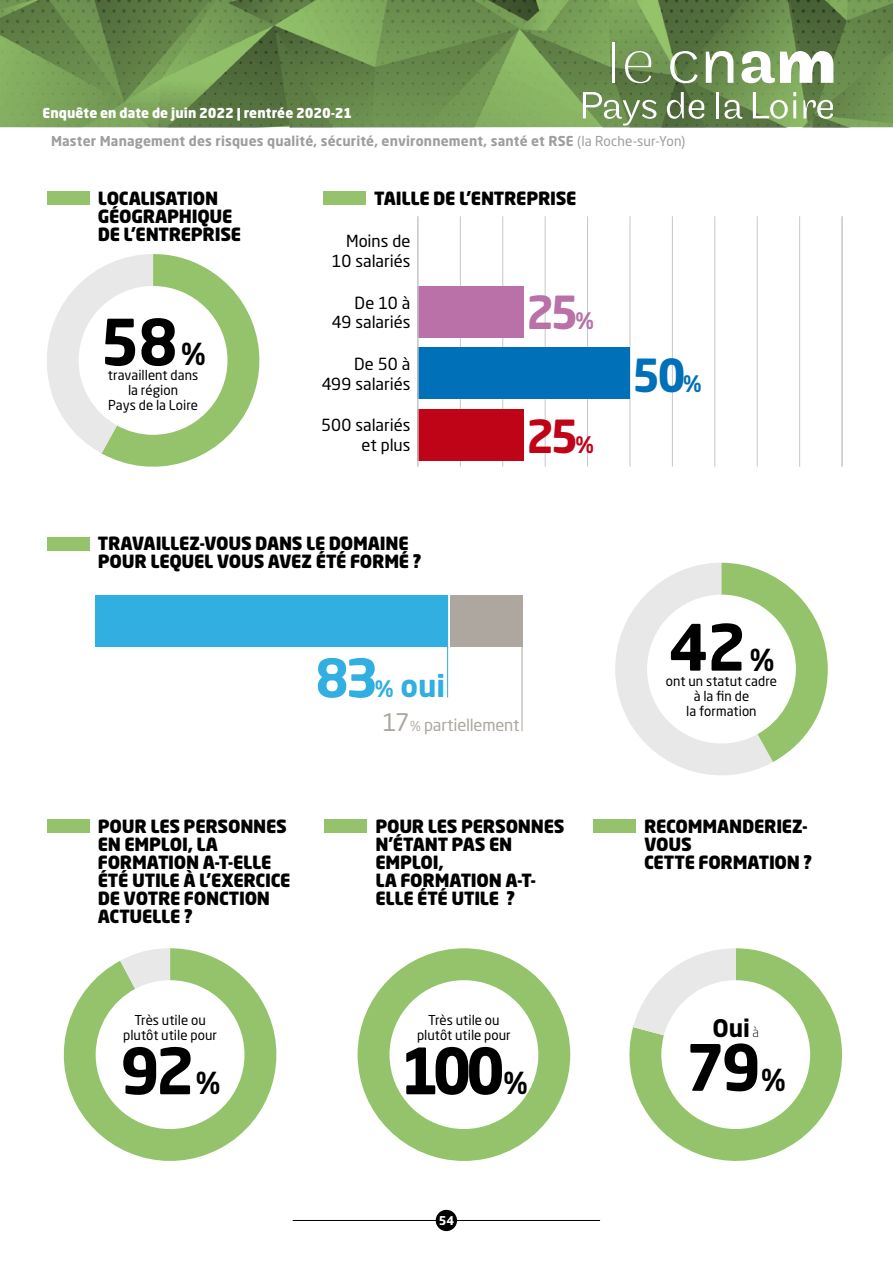
<style>
.page{position:relative;width:893px;height:1263px;background:#fff}
.page>*{position:absolute;margin:0;border:0;box-sizing:border-box;transform-origin:0 0}
.t1{font:700 63px "Neo Sans W1 G";letter-spacing:-.07em;color:#000}
.t2{font:700 52.5px "Neo Sans W1 G";color:#31afe1}
.t3{font:700 45px "Neo Sans W1 G";color:#b971a8}
.t4{font:700 45px "Neo Sans W1 G";color:#0070b8}
.t5{font:700 45px "Neo Sans W1 G";color:#c00418}
.t6{font:700 30px "Neo Sans W1 G";color:#31afe1}
.t7{font:700 24px "Neo Sans W1 G";color:#000}
.t8{font:900 18px/18px "Neo Sans W1 G";letter-spacing:-.015em;color:#000}
.t9{font:16.5px/19.5px "Neo Sans W1 G";letter-spacing:-.005em;color:#000;text-align:right}
.t10{font:16.5px "Neo Sans W1 G";letter-spacing:-.01em;color:#ada79f}
.t11{font:13.5px/15px "Neo Sans W1 G";letter-spacing:.005em;color:#000;text-align:center}
.t12{font:700 13.5px "Neo Sans W1 G";letter-spacing:.01em;color:#9c9e9f}
.t13{font:900 13.5px "Neo Sans W1 G";letter-spacing:.005em;color:#fff}
.t14{font:700 12px "Neo Sans W1 G";color:#fff}
.s1{font-weight:400}
.s2{font-size:30px}
.s3{font-size:22.5px}
.s4{font-size:24px}
.s5{font-size:13.5px}
.s6{font-weight:300;font-size:13.5px}
</style>
<div class="page">
<svg style="left:629px;top:948px;width:214px;height:213px"></svg>
<svg style="left:633px;top:948px;width:103px;height:87px"></svg>
<svg style="left:63px;top:948px;width:214px;height:213px"></svg>
<svg style="left:120px;top:948px;width:50px;height:41px"></svg>
<svg style="left:615px;top:563px;width:213px;height:212px"></svg>
<div style="left:95px;top:595px;width:353px;height:51px;background:#31afe1"></div>
<div style="left:47px;top:191px;width:42px;height:14px;background:#94c36b"></div>
<div style="left:47px;top:537px;width:42px;height:13px;background:#94c36b"></div>
<div style="left:47px;top:819px;width:42px;height:14px;background:#94c36b"></div>
<div style="left:324px;top:819px;width:43px;height:14px;background:#94c36b"></div>
<div style="left:593px;top:819px;width:43px;height:14px;background:#94c36b"></div>
<div style="left:450px;top:595px;width:72px;height:51px;background:#ada79f"></div>
<hr style="left:447px;top:595px;width:1px;height:102px;background:#31afe1">
<hr style="left:522px;top:595px;width:1px;height:136px;background:#ada79f">
<div style="left:323px;top:191px;width:43px;height:14px;background:#94c36b"></div>
<hr style="left:460px;top:216px;width:1px;height:251px;background:#c6c7c8">
<hr style="left:502px;top:216px;width:1px;height:251px;background:#c6c7c8">
<hr style="left:587px;top:216px;width:1px;height:251px;background:#c6c7c8">
<hr style="left:545px;top:216px;width:1px;height:251px;background:#c6c7c8">
<hr style="left:630px;top:216px;width:1px;height:251px;background:#c6c7c8">
<hr style="left:672px;top:216px;width:1px;height:251px;background:#c6c7c8">
<hr style="left:714px;top:216px;width:1px;height:251px;background:#c6c7c8">
<hr style="left:757px;top:216px;width:1px;height:251px;background:#c6c7c8">
<hr style="left:799px;top:216px;width:1px;height:251px;background:#c6c7c8">
<hr style="left:841px;top:216px;width:2px;height:251px;background:#c6c7c8">
<div style="left:418px;top:409px;width:106px;height:51px;background:#c00418"></div>
<div style="left:418px;top:348px;width:212px;height:51px;background:#0070b8"></div>
<div style="left:418px;top:287px;width:106px;height:51px;background:#b971a8"></div>
<hr style="left:417px;top:216px;width:2px;height:251px;background:#c6c7c8">
<svg style="left:358px;top:948px;width:212px;height:213px"></svg>
<svg style="left:47px;top:254px;width:213px;height:213px"></svg>
<hr style="left:293px;top:1220px;width:307px;height:1px;background:#000">
<div style="left:436px;top:1210px;width:21px;height:21px;background:#000;border-radius:50%"></div>
<svg style="left:0;top:0;width:893px;height:127px;background:#6b8f4f"></svg>
<svg style="left:583px;top:92px;width:73px;height:34px"></svg>
<svg style="left:667px;top:92px;width:37px;height:27px"></svg>
<hr style="left:716px;top:92px;width:3px;height:26px;background:#fff">
<svg style="left:724px;top:100px;width:18px;height:19px"></svg>
<svg style="left:753px;top:92px;width:43px;height:27px"></svg>
<hr style="left:793px;top:100px;width:3px;height:18px;background:#fff">
<svg style="left:803px;top:100px;width:30px;height:19px"></svg>
<svg style="left:625px;top:51px;width:26px;height:32px"></svg>
<hr style="left:613px;top:43px;width:2px;height:40px;background:#fff">
<svg style="left:670px;top:51px;width:28px;height:32px"></svg>
<svg style="left:706px;top:51px;width:27px;height:32px"></svg>
<svg style="left:741px;top:51px;width:92px;height:32px"></svg>
<p class="t13" style="left:43px;top:105px;width:311px">Enquête en date de juin 2022 | rentrée 2020-21</p>
<p class="t12" style="left:51px;top:133px;width:636px">Master Management des risques qualité, sécurité, environnement, santé et RSE <span class="s1">(la Roche-sur-Yon)</span></p>
<p class="t8" style="left:98px;top:189px;width:145px">LOCALISATION<br>GÉOGRAPHIQUE<br>DE L’ENTREPRISE</p>
<h1 class="t1" style="left:100px;top:302px;width:107px">58<span class="s2">%</span></h1>
<p class="t11" style="left:108px;top:368px;width:92px">travaillent dans la région<br>Pays de la Loire</p>
<p class="t8" style="left:374px;top:189px;width:204px">TAILLE DE L’ENTREPRISE</p>
<p class="t9" style="left:332px;top:231px;width:80px">Moins de<br>10 salariés</p>
<p class="t9" style="left:332px;top:293px;width:80px">De 10 à<br>49 salariés</p>
<p class="t9" style="left:322px;top:354px;width:90px">De 50 à<br>499 salariés</p>
<p class="t9" style="left:321px;top:415px;width:91px">500 salariés et plus</p>
<h3 class="t3" style="left:526px;top:284px;width:69px">25<span class="s3">%</span></h3>
<h3 class="t5" style="left:526px;top:408px;width:69px">25<span class="s3">%</span></h3>
<p class="t8" style="left:98px;top:535px;width:325px">TRAVAILLEZ-VOUS DANS LE DOMAINE<br>POUR LEQUEL VOUS AVEZ ÉTÉ FORMÉ ?</p>
<h2 class="t2" style="left:315px;top:644px;width:65px">83</h2>
<h3 class="t6" style="left:375px;top:667px;width:72px"><span class="s3">%</span> oui</h3>
<p class="t10" style="left:383px;top:715px;width:138px"><span class="s4">17</span><span class="s5">%</span> partiellement</p>
<h3 class="t4" style="left:632px;top:346px;width:71px">50<span class="s3">%</span></h3>
<h1 class="t1" style="left:668px;top:607px;width:108px">42<span class="s2">%</span></h1>
<p class="t11" style="left:666px;top:673px;width:113px">ont un statut cadre à la fin de<br>la formation</p>
<p class="t8" style="left:98px;top:817px;width:194px">POUR LES PERSONNES<br>EN EMPLOI, LA<br>FORMATION A-T-ELLE<br>ÉTÉ UTILE À L’EXERCICE<br>DE VOTRE FONCTION<br>ACTUELLE ?</p>
<p class="t8" style="left:375px;top:817px;width:191px">POUR LES PERSONNES<br>N’ÉTANT PAS EN<br>EMPLOI,<br>LA FORMATION A-T-<br>ELLE ÉTÉ UTILE ?</p>
<p class="t8" style="left:644px;top:817px;width:170px">RECOMMANDERIEZ-<br>VOUS<br>CETTE FORMATION ?</p>
<p class="t11" style="left:123px;top:1012px;width:95px">Très utile ou plutôt utile pour</p>
<h1 class="t1" style="left:120px;top:1030px;width:102px">92<span class="s2">%</span></h1>
<p class="t11" style="left:417px;top:1012px;width:95px">Très utile ou plutôt utile pour</p>
<h1 class="t1" style="left:400px;top:1030px;width:129px">100<span class="s2">%</span></h1>
<p class="t14" style="left:439px;top:1213px;width:17px">54</p>
<h3 class="t7" style="left:713px;top:1012px;width:48px">Oui <span class="s6">à</span></h3>
<h1 class="t1" style="left:686px;top:1027px;width:102px">79<span class="s2">%</span></h1>
</div>
